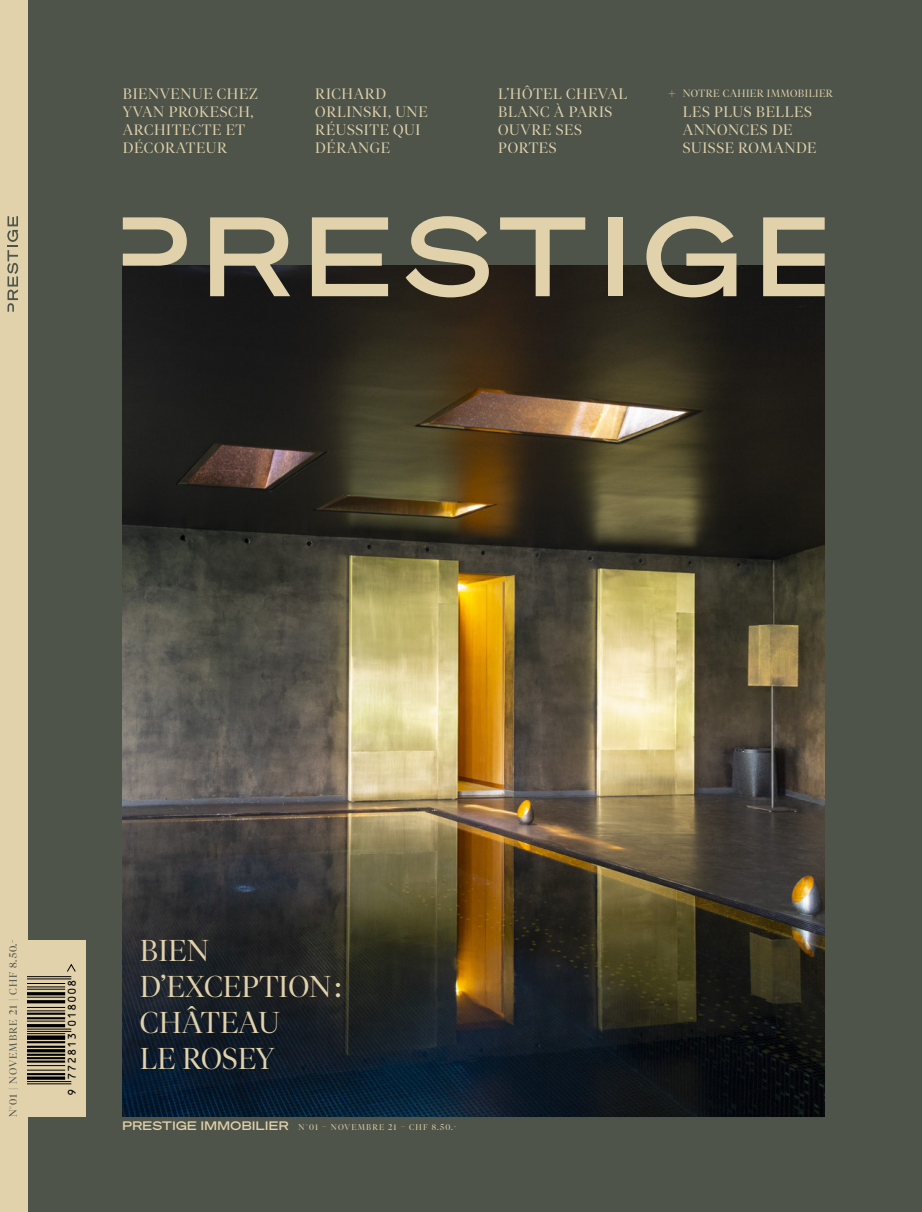
<style>
.page{position:relative;width:922px;height:1212px;background:#fff}
.page>*{position:absolute;margin:0;border:0;box-sizing:border-box;transform-origin:0 0}
.t1{font:300 30px/36px "Tiempos Fine";color:#e1d2ac}
.t2{font:300 15px/18px "Tiempos Fine";letter-spacing:.04em;color:#e1d2ac}
.t3{font:12px "Sohne Breit Kraftig";letter-spacing:.04em;color:#e1d2ac}
.t4{font:300 10.5px "Tiempos Fine";letter-spacing:.09em;color:#484e44}
.t5{font:300 10.5px "Tiempos Fine";letter-spacing:.04em;color:#e1d2ac}
.t6{font:10.2px "OCRB";letter-spacing:.055em;color:#000}
.t7{font:300 8.25px "Tiempos Fine";letter-spacing:.14em;color:#e1d2ac}
.s1{font-size:15px}
</style>
<div class="page">
<div style="left:16px;top:0;width:906px;height:1212px;background:#4e544a"></div>
<img style="left:123px;top:266px;width:701px;height:850px">
<svg style="left:123px;top:217px;width:64px;height:49px"></svg>
<svg style="left:210px;top:217px;width:80px;height:79px"></svg>
<svg style="left:312px;top:217px;width:76px;height:79px"></svg>
<svg style="left:405px;top:216px;width:84px;height:81px"></svg>
<svg style="left:500px;top:217px;width:85px;height:79px"></svg>
<div style="left:608px;top:217px;width:14px;height:79px;background:#e1d2ac"></div>
<svg style="left:763px;top:217px;width:61px;height:79px"></svg>
<svg style="left:646px;top:216px;width:90px;height:81px"></svg>
<div style="left:0;top:0;width:27px;height:1212px;background:#e1d2ac"></div>
<svg style="left:7px;top:216px;width:11px;height:96px"></svg>
<div style="left:16px;top:940px;width:69px;height:176px;background:#e1d2ac"></div>
<hr style="left:27px;top:1083px;width:44px;height:1px;background:#000">
<hr style="left:27px;top:1081px;width:44px;height:1px;background:#000">
<svg style="left:27px;top:1076px;width:38px;height:4px"></svg>
<hr style="left:27px;top:1073px;width:38px;height:2px;background:#000">
<hr style="left:27px;top:1070px;width:38px;height:1px;background:#000">
<hr style="left:27px;top:1065px;width:38px;height:1px;background:#000">
<hr style="left:27px;top:1060px;width:38px;height:2px;background:#000">
<hr style="left:27px;top:1057px;width:38px;height:2px;background:#000">
<hr style="left:27px;top:1054px;width:38px;height:2px;background:#000">
<hr style="left:27px;top:1049px;width:38px;height:3px;background:#000">
<hr style="left:27px;top:1046px;width:38px;height:2px;background:#000">
<hr style="left:27px;top:1041px;width:38px;height:2px;background:#000">
<div style="left:27px;top:1035px;width:38px;height:5px;background:#000"></div>
<hr style="left:27px;top:1033px;width:38px;height:1px;background:#000">
<hr style="left:27px;top:1031px;width:44px;height:1px;background:#000">
<hr style="left:27px;top:1028px;width:44px;height:1px;background:#000">
<hr style="left:27px;top:1024px;width:38px;height:3px;background:#000">
<hr style="left:27px;top:1020px;width:38px;height:1px;background:#000">
<hr style="left:27px;top:1017px;width:38px;height:2px;background:#000">
<hr style="left:27px;top:1012px;width:38px;height:3px;background:#000">
<hr style="left:27px;top:1010px;width:38px;height:1px;background:#000">
<hr style="left:27px;top:1007px;width:38px;height:1px;background:#000">
<hr style="left:27px;top:1000px;width:38px;height:3px;background:#000">
<hr style="left:27px;top:997px;width:38px;height:1px;background:#000">
<hr style="left:27px;top:992px;width:38px;height:3px;background:#000">
<hr style="left:27px;top:989px;width:38px;height:1px;background:#000">
<hr style="left:27px;top:986px;width:38px;height:1px;background:#000">
<hr style="left:27px;top:983px;width:38px;height:1px;background:#000">
<hr style="left:27px;top:978px;width:44px;height:1px;background:#000">
<hr style="left:27px;top:976px;width:44px;height:1px;background:#000">
<svg style="left:67px;top:963px;width:9px;height:9px"></svg>
<p class="t2" style="left:123px;top:85px;width:136px">BIENVENUE CHEZ<br>YVAN PROKESCH,<br>ARCHITECTE ET<br>DÉCORATEUR</p>
<p class="t2" style="left:315px;top:85px;width:114px">RICHARD<br>ORLINSKI, UNE<br>RÉUSSITE QUI<br>DÉRANGE</p>
<p class="t2" style="left:498px;top:85px;width:130px">L’HÔTEL CHEVAL<br>BLANC À PARIS<br>OUVRE SES<br>PORTES</p>
<p class="t5" style="left:667px;top:88px;width:167px"><span class="s1">+</span> NOTRE CAHIER IMMOBILIER</p>
<p class="t2" style="left:682px;top:103px;width:135px">LES PLUS BELLES<br>ANNONCES DE<br>SUISSE ROMANDE</p>
<p class="t4" style="left:7px;top:1117px;width:179px;rotate:-90deg">N°01 | NOVEMBRE 21 | CHF 8.50.-</p>
<p class="t6" style="left:66px;top:1096px;width:117px;rotate:-90deg">9 772813 018008</p>
<h1 class="t1" style="left:140px;top:932px;width:203px">BIEN<br>D’EXCEPTION :<br>CHÂTEAU<br>LE ROSEY</h1>
<p class="t3" style="left:122px;top:1119px;width:167px">PRESTIGE IMMOBILIER</p>
<p class="t7" style="left:298px;top:1122px;width:159px">N°01 – NOVEMBRE 21 – CHF 8.50.-</p>
</div>
